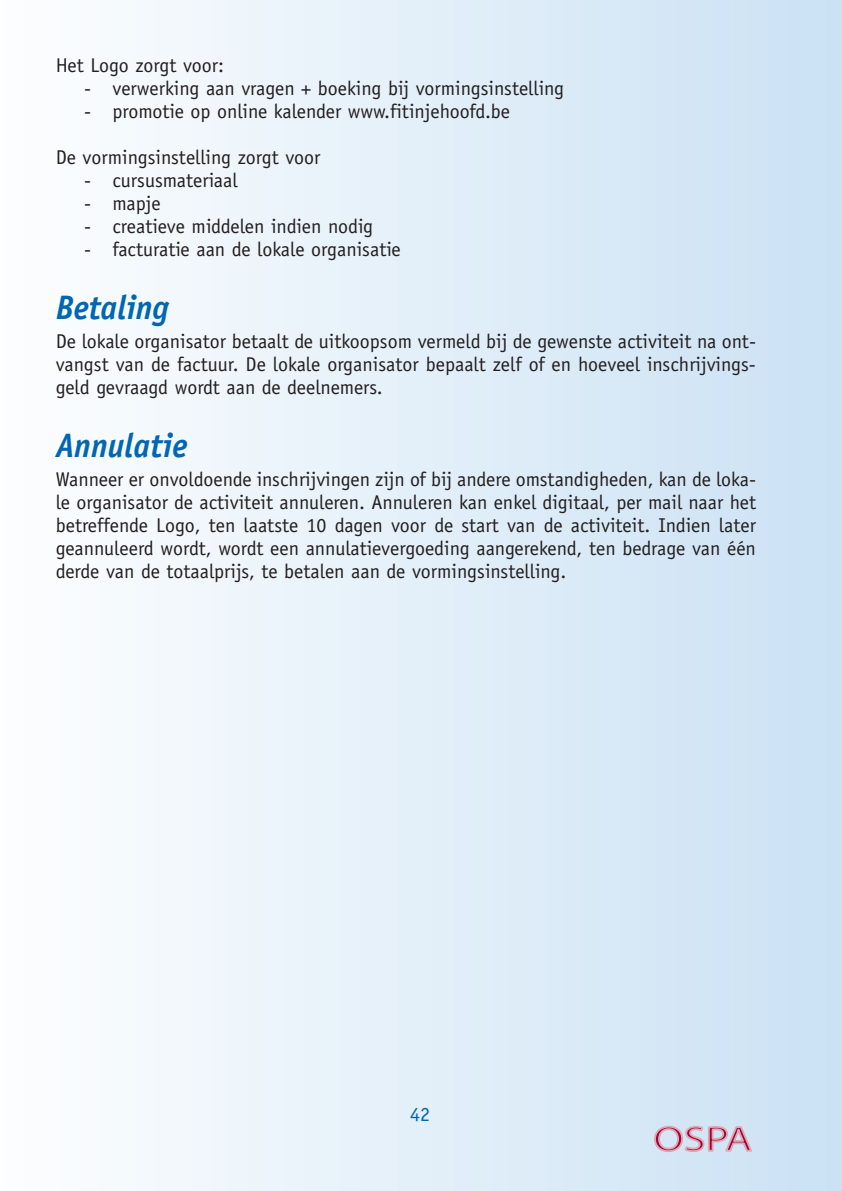
<style>
.page{position:relative;width:842px;height:1191px;background:#fff}
.page>*{position:absolute;margin:0;border:0;box-sizing:border-box;transform-origin:0 0}
.t1{font:35.2px "Myriad Pro";color:#a30146;scale:1.25 1}
.t2{font:italic 700 34px "Officina Sans";color:#0166b3;scale:.95 1}
.t3{font:20px/23px "Officina Sans";color:#231f20;text-align:justify}
.t4{font:20px "Officina Sans";color:#0166b3}
</style>
<div class="page">
<div style="left:22px;top:1px;width:23px;height:1190px;background:#fbfcfe"></div>
<div style="left:41px;top:1px;width:23px;height:1190px;background:#fafcfe"></div>
<div style="left:60px;top:1px;width:22px;height:1190px;background:#f9fcfe"></div>
<div style="left:78px;top:1px;width:23px;height:1190px;background:#f8fafd"></div>
<div style="left:97px;top:1px;width:23px;height:1190px;background:#f6fafd"></div>
<div style="left:115px;top:1px;width:23px;height:1190px;background:#f5fafd"></div>
<div style="left:134px;top:1px;width:23px;height:1190px;background:#f4f9fd"></div>
<div style="left:153px;top:1px;width:22px;height:1190px;background:#f3f8fc"></div>
<div style="left:171px;top:1px;width:23px;height:1190px;background:#f2f8fc"></div>
<div style="left:190px;top:1px;width:23px;height:1190px;background:#f1f7fc"></div>
<div style="left:208px;top:1px;width:23px;height:1190px;background:#f0f6fb"></div>
<div style="left:227px;top:1px;width:23px;height:1190px;background:#eef5fb"></div>
<div style="left:246px;top:1px;width:22px;height:1190px;background:#edf5fb"></div>
<div style="left:264px;top:1px;width:23px;height:1190px;background:#ecf5fb"></div>
<div style="left:283px;top:1px;width:23px;height:1190px;background:#ebf4fa"></div>
<div style="left:301px;top:1px;width:23px;height:1190px;background:#eaf3fa"></div>
<div style="left:320px;top:1px;width:23px;height:1190px;background:#e9f3fa"></div>
<div style="left:339px;top:1px;width:22px;height:1190px;background:#e8f2fa"></div>
<div style="left:357px;top:1px;width:23px;height:1190px;background:#e7f1fa"></div>
<div style="left:376px;top:1px;width:23px;height:1190px;background:#e6f1f9"></div>
<div style="left:394px;top:1px;width:23px;height:1190px;background:#e4f0f9"></div>
<div style="left:413px;top:1px;width:23px;height:1190px;background:#e3eff9"></div>
<div style="left:432px;top:1px;width:22px;height:1190px;background:#e2eff9"></div>
<div style="left:450px;top:1px;width:23px;height:1190px;background:#e1eef9"></div>
<div style="left:469px;top:1px;width:23px;height:1190px;background:#e0eef8"></div>
<div style="left:487px;top:1px;width:23px;height:1190px;background:#dfedf8"></div>
<div style="left:506px;top:1px;width:23px;height:1190px;background:#deecf8"></div>
<div style="left:525px;top:1px;width:22px;height:1190px;background:#ddecf8"></div>
<div style="left:543px;top:1px;width:23px;height:1190px;background:#dbebf7"></div>
<div style="left:562px;top:1px;width:23px;height:1190px;background:#daeaf7"></div>
<div style="left:580px;top:1px;width:23px;height:1190px;background:#d9eaf7"></div>
<div style="left:599px;top:1px;width:23px;height:1190px;background:#d8e9f7"></div>
<div style="left:618px;top:1px;width:22px;height:1190px;background:#d7e8f6"></div>
<div style="left:636px;top:1px;width:23px;height:1190px;background:#d6e8f6"></div>
<div style="left:655px;top:1px;width:23px;height:1190px;background:#d5e7f6"></div>
<div style="left:673px;top:1px;width:23px;height:1190px;background:#d4e6f6"></div>
<div style="left:692px;top:1px;width:23px;height:1190px;background:#d3e6f6"></div>
<div style="left:711px;top:1px;width:22px;height:1190px;background:#d2e5f6"></div>
<div style="left:729px;top:1px;width:23px;height:1190px;background:#d1e5f5"></div>
<div style="left:748px;top:1px;width:23px;height:1190px;background:#d0e4f5"></div>
<div style="left:766px;top:1px;width:23px;height:1190px;background:#cee3f5"></div>
<div style="left:785px;top:1px;width:23px;height:1190px;background:#cde3f5"></div>
<div style="left:804px;top:1px;width:22px;height:1190px;background:#cce2f5"></div>
<div style="left:822px;top:1px;width:19px;height:1190px;background:#cbe1f4"></div>
<p class="t3" style="left:56px;top:55px;width:170px">Het Logo zorgt voor:</p>
<p class="t3" style="left:84px;top:78px;width:482px">- verwerking aan vragen + boeking bij vormingsinstelling</p>
<p class="t3" style="left:84px;top:101px;width:428px">- promotie op online kalender www.fitinjehoofd.be</p>
<p class="t3" style="left:56px;top:147px;width:266px">De vormingsinstelling zorgt voor</p>
<p class="t3" style="left:84px;top:170px;width:155px">- cursusmateriaal</p>
<p class="t3" style="left:84px;top:193px;width:78px">- mapje</p>
<p class="t3" style="left:84px;top:216px;width:291px">- creatieve middelen indien nodig</p>
<p class="t3" style="left:84px;top:239px;width:318px">- facturatie aan de lokale organisatie</p>
<h2 class="t2" style="left:56px;top:294px;width:121px">Betaling</h2>
<p class="t3" style="left:56px;top:331px;width:702px">De lokale organisator betaalt de uitkoopsom vermeld bij de gewenste activiteit na ont&shy;vangst van de factuur. De lokale organisator bepaalt zelf of en hoeveel inschrijvings&shy;geld gevraagd wordt aan de deelnemers.</p>
<h2 class="t2" style="left:56px;top:432px;width:140px">Annulatie</h2>
<p class="t3" style="left:56px;top:469px;width:702px">Wanneer er onvoldoende inschrijvingen zijn of bij andere omstandigheden, kan de loka&shy;le organisator de activiteit annuleren. Annuleren kan enkel digitaal, per mail naar het betreffende Logo, ten laatste 10 dagen voor de start van de activiteit. Indien later geannuleerd wordt, wordt een annulatievergoeding aangerekend, ten bedrage van één derde van de totaalprijs, te betalen aan de vormingsinstelling.</p>
<p class="t4" style="left:410px;top:1106px;width:21px">42</p>
<h1 class="t1" style="left:653px;top:1118px;width:80px">OSPA</h1>
</div>
